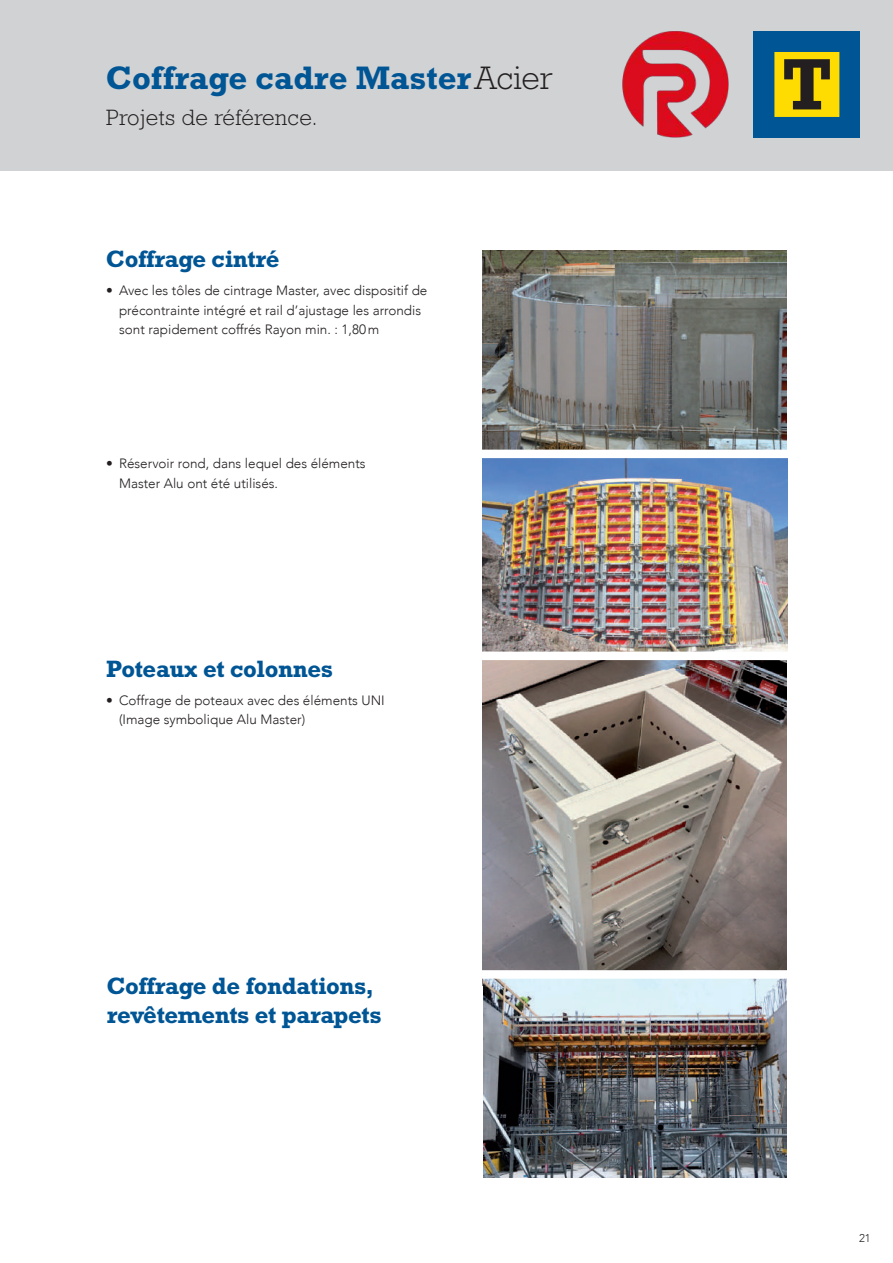
<style>
.page{position:relative;width:893px;height:1263px;background:#fff}
.page>*{position:absolute;margin:0;border:0;box-sizing:border-box;transform-origin:0 0}
.t1{font:700 33px "Rockwell Std";color:#005595}
.t2{font:700 24px/28.8px "Rockwell Std";letter-spacing:-.015em;color:#005595}
.t3{font:300 22.5px "Rockwell Std";letter-spacing:.02em;color:#231f20}
.t4{font:300 13.5px/19.5px "Avenir";color:#231f20}
.t5{font:300 11.25px "Avenir";color:#231f20}
.s1{font-weight:300;color:#231f20}
</style>
<div class="page">
<div style="left:0;top:0;width:893px;height:170px;background:#d1d2d4"></div>
<div style="left:754px;top:31px;width:106px;height:107px;background:#005595"></div>
<div style="left:775px;top:52px;width:64px;height:64px;background:#ffdc01"></div>
<div style="left:775px;top:52px;width:64px;height:65px;border:1px solid #ffdc01"></div>
<svg style="left:784px;top:59px;width:46px;height:50px"></svg>
<img style="left:483px;top:251px;width:304px;height:199px">
<img style="left:483px;top:660px;width:303px;height:310px">
<img style="left:483px;top:979px;width:304px;height:199px">
<img style="left:622px;top:31px;width:107px;height:107px">
<img style="left:483px;top:458px;width:305px;height:194px">
<h1 class="t1" style="left:106px;top:59px;width:448px">Coffrage cadre Master<span class="s1">Acier</span></h1>
<h3 class="t3" style="left:106px;top:105px;width:213px">Projets de référence.</h3>
<h2 class="t2" style="left:106px;top:244px;width:175px">Coffrage cintré</h2>
<p class="t4" style="left:119px;top:281px;width:310px;text-indent:-13px">• Avec les tôles de cintrage Master, avec dispositif de précontrainte intégré et rail d’ajustage les arrondis sont rapidement coffrés Rayon min. : 1,80m</p>
<p class="t4" style="left:119px;top:454px;width:248px;text-indent:-13px">• Réservoir rond, dans lequel des éléments<br>Master Alu ont été utilisés.</p>
<h2 class="t2" style="left:106px;top:654px;width:228px">Poteaux et colonnes</h2>
<p class="t4" style="left:119px;top:690px;width:267px;text-indent:-13px">• Coffrage de poteaux avec des éléments UNI (Image symbolique Alu Master)</p>
<h2 class="t2" style="left:107px;top:971px;width:277px">Coffrage de fondations, revêtements et parapets</h2>
<p class="t5" style="left:859px;top:1231px;width:13px">21</p>
</div>
